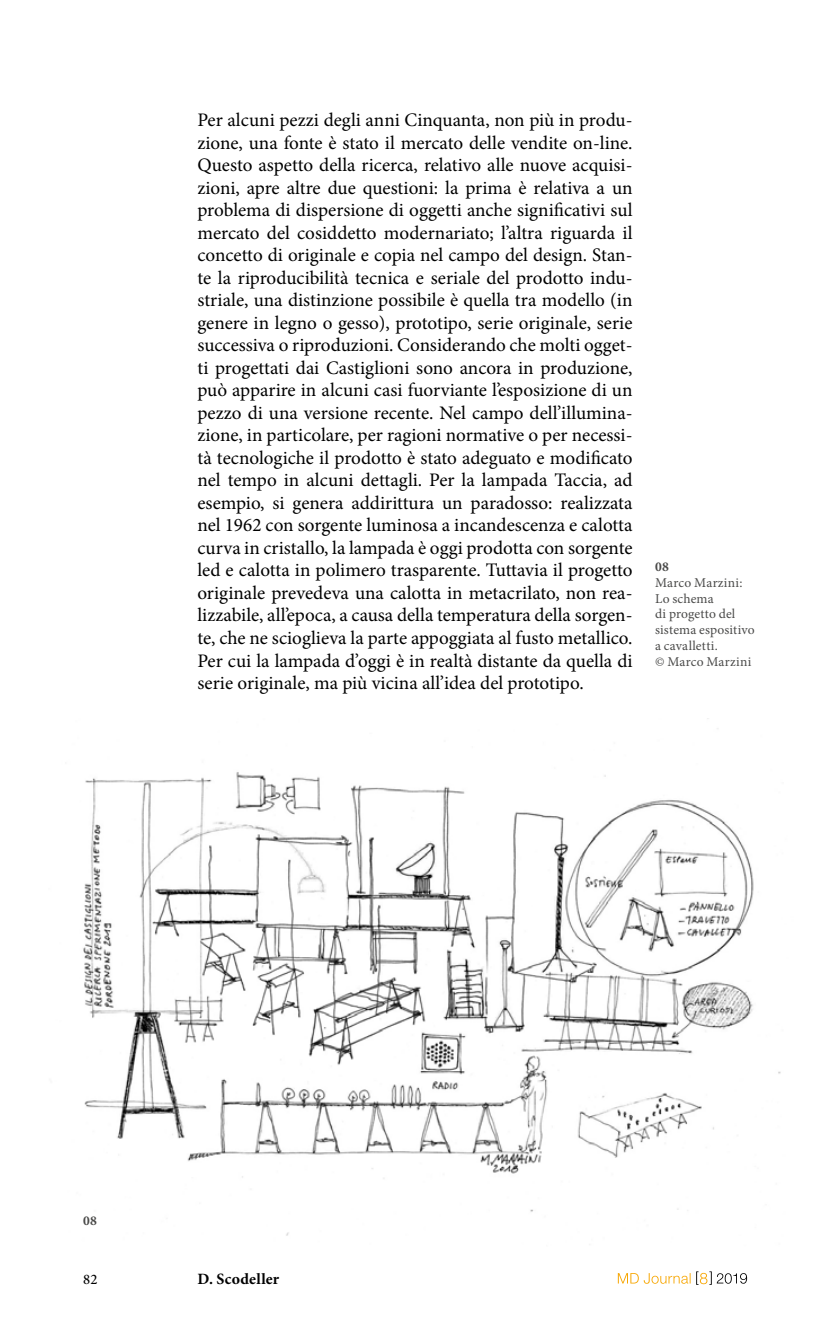
<style>
.page{position:relative;width:830px;height:1340px;background:#fff}
.page>*{position:absolute;margin:0;border:0;box-sizing:border-box;transform-origin:0 0}
.t1{font:19.12px/22.5px "Minion Pro";color:#000;text-align:justify}
.t2{font:700 15.75px "Minion Pro";letter-spacing:.02em;color:#000}
.t3{font:500 14.62px "Minion Pro";color:#000}
.t4{font:13.5px/15.8px "Minion Pro";letter-spacing:.015em;color:#4a4a49}
.t5{font:700 13.5px "Minion Pro";color:#4a4a49}
</style>
<div class="page">
<svg style="left:617px;top:1271px;width:129px;height:13px"></svg>
<img style="left:83px;top:718px;width:698px;height:518px">
<p class="t1" style="left:197px;top:109px;width:436px">Per alcuni pezzi degli anni Cinquanta, non più in produ&shy;zione, una fonte è stato il mercato delle vendite on-line.<br>Questo aspetto della ricerca, relativo alle nuove acquisi&shy;zioni, apre altre due questioni: la prima è relativa a un problema di dispersione di oggetti anche significativi sul mercato del cosiddetto modernariato; l’altra riguarda il concetto di originale e copia nel campo del design. Stan&shy;te la riproducibilità tecnica e seriale del prodotto indu&shy;striale, una distinzione possibile è quella tra modello (in genere in legno o gesso), prototipo, serie originale, serie successiva o riproduzioni. Considerando che molti ogget&shy;ti progettati dai Castiglioni sono ancora in produzione, può apparire in alcuni casi fuorviante l’esposizione di un pezzo di una versione recente. Nel campo dell’illumina&shy;zione, in particolare, per ragioni normative o per necessi&shy;tà tecnologiche il prodotto è stato adeguato e modificato nel tempo in alcuni dettagli. Per la lampada Taccia, ad esempio, si genera addirittura un paradosso: realizzata nel 1962 con sorgente luminosa a incandescenza e calotta curva in cristallo, la lampada è oggi prodotta con sorgente led e calotta in polimero trasparente. Tuttavia il progetto originale prevedeva una calotta in metacrilato, non rea&shy;lizzabile, all’epoca, a causa della temperatura della sorgen&shy;te, che ne scioglieva la parte appoggiata al fusto metallico.<br>Per cui la lampada d’oggi è in realtà distante da quella di serie originale, ma più vicina all’idea del prototipo.</p>
<p class="t5" style="left:654px;top:557px;width:15px">08</p>
<p class="t4" style="left:654px;top:574px;width:101px">Marco Marzini:<br>Lo schema<br>di progetto del sistema espositivo a cavalletti.<br>© Marco Marzini</p>
<p class="t5" style="left:83px;top:1211px;width:15px">08</p>
<p class="t3" style="left:83px;top:1268px;width:16px">82</p>
<p class="t2" style="left:197px;top:1267px;width:83px">D. Scodeller</p>
</div>
